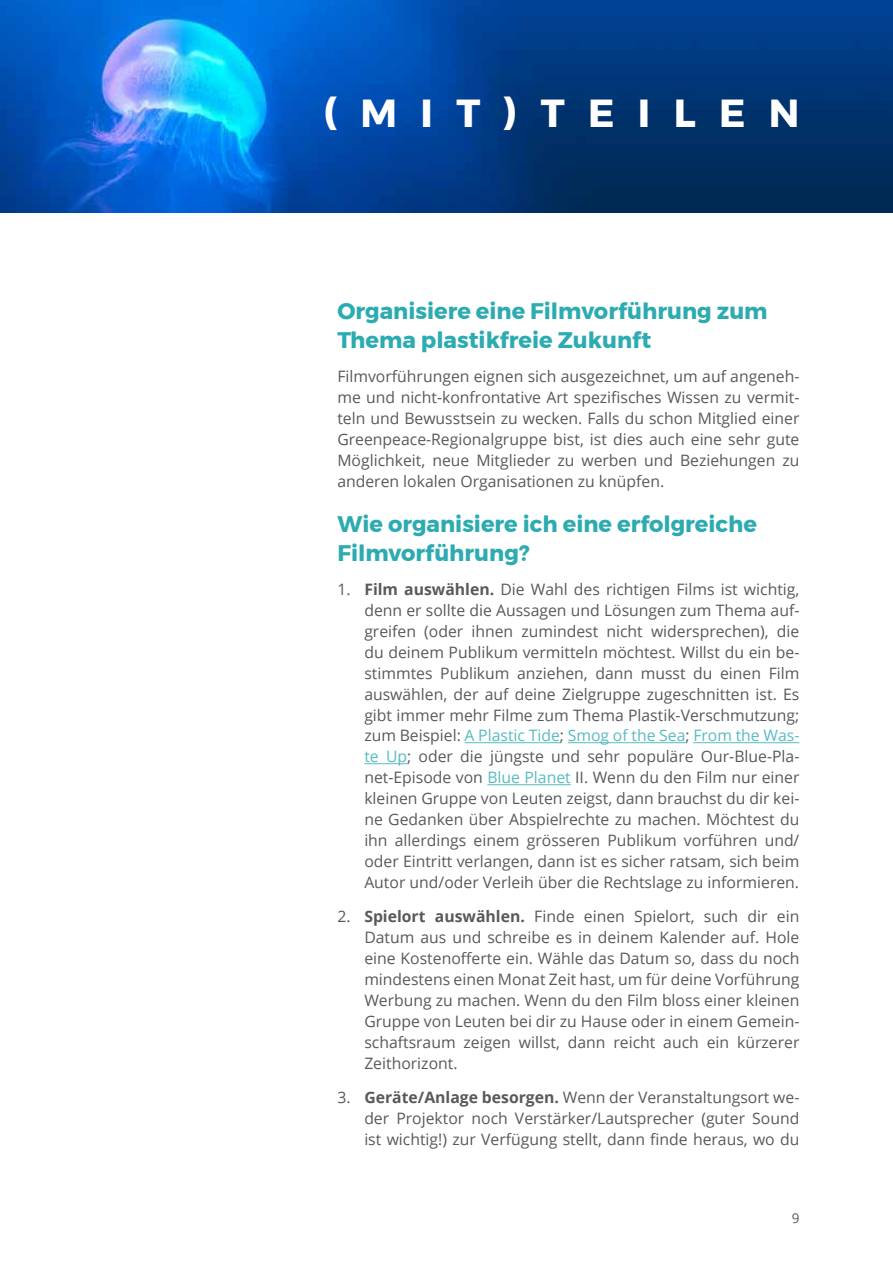
<style>
.page{position:relative;width:893px;height:1263px;background:#fff}
.page>*{position:absolute;margin:0;border:0;box-sizing:border-box;transform-origin:0 0}
.t1{font:700 39px "Montserrat";letter-spacing:.6em;color:#fff}
.t2{font:700 22.5px/28.5px "Montserrat";color:#2cabb1}
.t3{font:15.75px/21px "Open Sans";color:#58595b;text-align:justify}
.t4{font:13.5px "Open Sans";color:#58595b}
.s1{font-weight:700}
.s2{color:#56bcc1}
</style>
<div class="page">
<img style="left:0;top:0;width:893px;height:213px">
<hr style="left:465px;top:742px;width:95px;height:1px;background:#56bcc1">
<hr style="left:568px;top:742px;width:117px;height:1px;background:#56bcc1">
<hr style="left:693px;top:742px;width:106px;height:1px;background:#56bcc1">
<hr style="left:364px;top:763px;width:43px;height:1px;background:#56bcc1">
<hr style="left:487px;top:784px;width:84px;height:1px;background:#56bcc1">
<h1 class="t1" style="left:324px;top:82px;width:477px">(MIT)TEILEN</h1>
<h2 class="t2" style="left:337px;top:297px;width:432px">Organisiere eine Filmvorführung zum<br>Thema plastikfreie Zukunft</h2>
<p class="t3" style="left:337px;top:365px;width:464px">Filmvorführungen eignen sich ausgezeichnet, um auf angeneh&shy;me und nicht-konfrontative Art spezifisches Wissen zu vermit&shy;teln und Bewusstsein zu wecken. Falls du schon Mitglied einer Greenpeace-Regionalgruppe bist, ist dies auch eine sehr gute Möglichkeit, neue Mitglieder zu werben und Beziehungen zu anderen lokalen Organisationen zu knüpfen.</p>
<h2 class="t2" style="left:337px;top:510px;width:421px">Wie organisiere ich eine erfolgreiche<br>Filmvorführung?</h2>
<p class="t3" style="left:364px;top:578px;width:437px;text-indent:-27px">1. <span class="s1">Film auswählen.</span> Die Wahl des richtigen Films ist wichtig, denn er sollte die Aussagen und Lösungen zum Thema auf&shy;greifen (oder ihnen zumindest nicht widersprechen), die du deinem Publikum vermitteln möchtest. Willst du ein be&shy;stimmtes Publikum anziehen, dann musst du einen Film auswählen, der auf deine Zielgruppe zugeschnitten ist. Es gibt immer mehr Filme zum Thema Plastik-Verschmutzung; zum Beispiel: <span class="s2">A Plastic Tide</span>; <span class="s2">Smog of the Sea</span>; <span class="s2">From the Was&shy;te Up</span>; oder die jüngste und sehr populäre Our-Blue-Pla&shy;net-Episode von <span class="s2">Blue Planet</span> II. Wenn du den Film nur einer kleinen Gruppe von Leuten zeigst, dann brauchst du dir kei&shy;ne Gedanken über Abspielrechte zu machen. Möchtest du ihn allerdings einem grösseren Publikum vorführen und/ oder Eintritt verlangen, dann ist es sicher ratsam, sich beim Autor und/oder Verleih über die Rechtslage zu informieren.</p>
<p class="t3" style="left:364px;top:905px;width:437px;text-indent:-27px">2. <span class="s1">Spielort auswählen.</span> Finde einen Spielort, such dir ein Datum aus und schreibe es in deinem Kalender auf. Hole eine Kostenofferte ein. Wähle das Datum so, dass du noch mindestens einen Monat Zeit hast, um für deine Vorführung Werbung zu machen. Wenn du den Film bloss einer kleinen Gruppe von Leuten bei dir zu Hause oder in einem Gemein&shy;schaftsraum zeigen willst, dann reicht auch ein kürzerer Zeithorizont.</p>
<p class="t3" style="left:364px;top:1086px;width:437px;text-indent:-27px">3. <span class="s1">Geräte/Anlage besorgen.</span> Wenn der Veranstaltungsort we&shy;der Projektor noch Verstärker/Lautsprecher (guter Sound ist wichtig!) zur Verfügung stellt, dann finde heraus, wo du</p>
<p class="t4" style="left:792px;top:1209px;width:9px">9</p>
</div>
